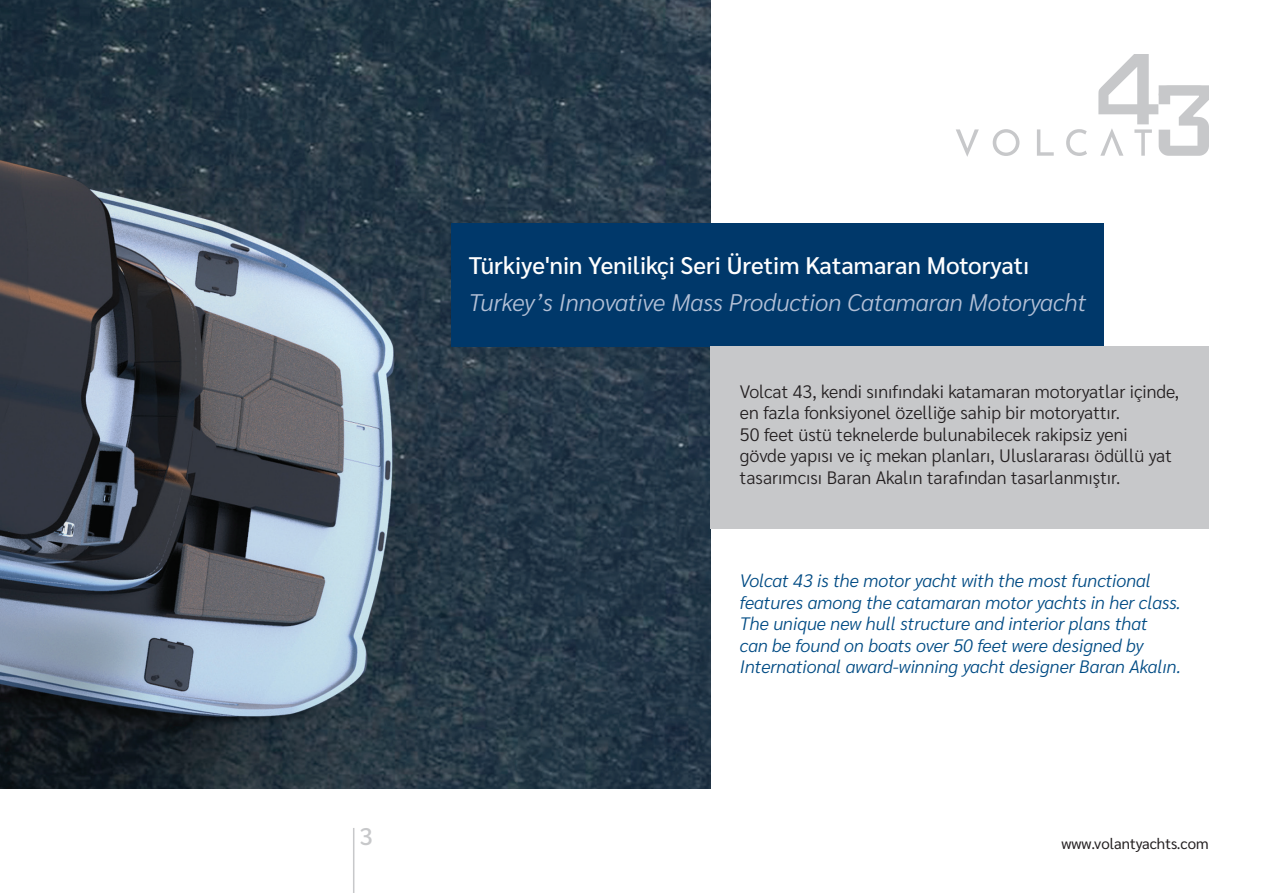
<style>
.page{position:relative;width:1263px;height:893px;background:#fff}
.page>*{position:absolute;margin:0;border:0;box-sizing:border-box;transform-origin:0 0}
.t1{font:italic 300 24px "Sarabun";color:#b3c0d6}
.t2{font:500 24px "Sarabun";color:#fff}
.t3{font:500 24px "Sarabun";color:#c7c8ca}
.t4{font:300 18px/21.6px "Sarabun";color:#231f20}
.t5{font:italic 300 18px/21.6px "Sarabun";color:#004b84}
.t6{font:15px "Sarabun";color:#231f20}
</style>
<div class="page">
<img style="left:0;top:0;width:710px;height:789px">
<svg style="left:956px;top:54px;width:253px;height:103px"></svg>
<div style="left:451px;top:223px;width:652px;height:124px;background:#00386a"></div>
<div style="left:710px;top:347px;width:499px;height:182px;background:#c7c8ca"></div>
<hr style="left:353px;top:828px;width:1px;height:65px;background:#c7c8ca">
<h1 class="t2" style="left:469px;top:252px;width:562px">Türkiye'nin Yenilikçi Seri Üretim Katamaran Motoryatı</h1>
<h1 class="t1" style="left:469px;top:288px;width:619px">Turkey’s Innovative Mass Production Catamaran Motoryacht</h1>
<p class="t4" style="left:740px;top:381px;width:441px">Volcat 43, kendi sınıfındaki katamaran motoryatlar içinde, en fazla fonksiyonel özelliğe sahip bir motoryattır.<br>50 feet üstü teknelerde bulunabilecek rakipsiz yeni<br>gövde yapısı ve iç mekan planları, Uluslararası ödüllü yat tasarımcısı Baran Akalın tarafından tasarlanmıştır.</p>
<p class="t5" style="left:740px;top:570px;width:443px">Volcat 43 is the motor yacht with the most functional features among the catamaran motor yachts in her class.<br>The unique new hull structure and interior plans that<br>can be found on boats over 50 feet were designed by International award-winning yacht designer Baran Akalın.</p>
<h1 class="t3" style="left:359px;top:822px;width:15px">3</h1>
<p class="t6" style="left:1061px;top:835px;width:149px">www.volantyachts.com</p>
</div>
